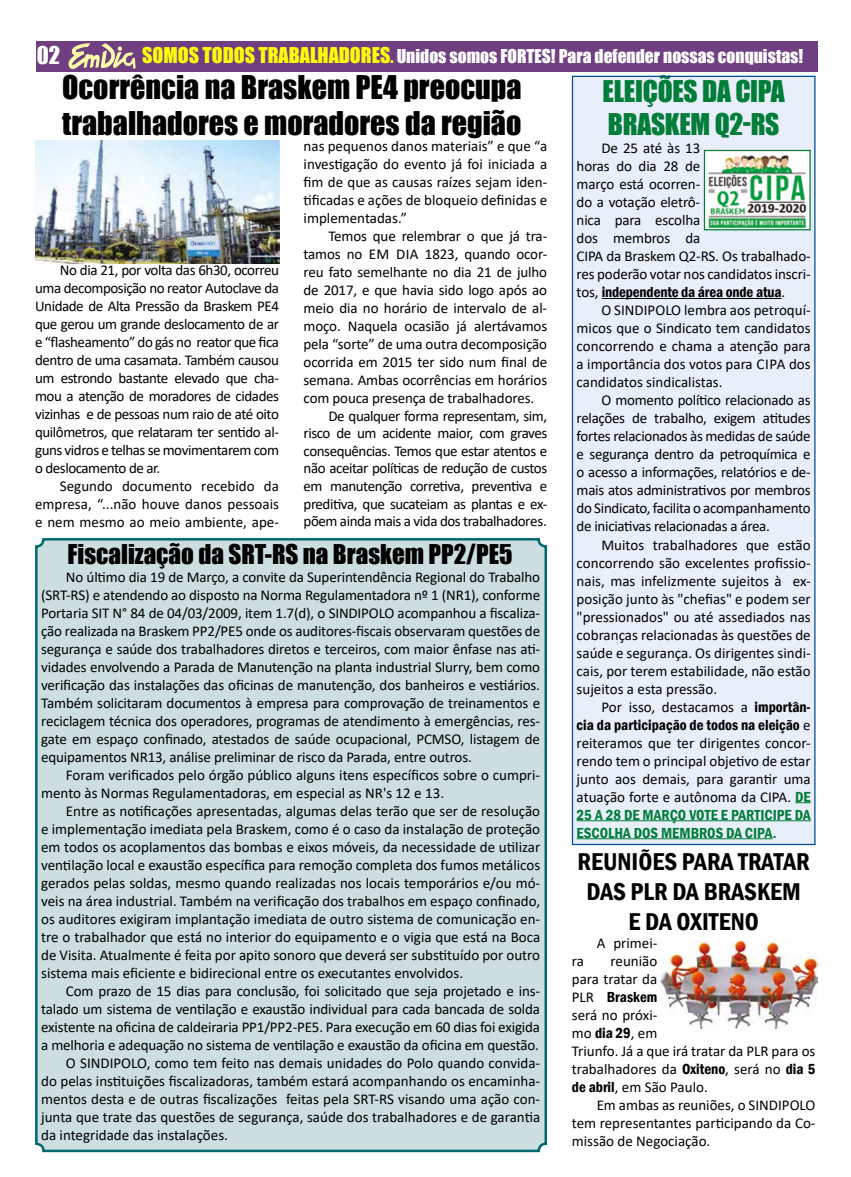
<style>
.page{position:relative;width:851px;height:1177px;background:#fff}
.page>*{position:absolute;margin:0;border:0;box-sizing:border-box;transform-origin:0 0}
.t1{font:30px/36px "Impact";color:#000}
.t2{font:27.5px/33px "Impact";letter-spacing:-.01em;color:#007d38}
.t3{font:600 condensed 25px/30px "Franklin Gothic";color:#000;text-align:center}
.t4{font:25px "Impact";color:#000}
.t5{font:22.5px "Impact";color:#fff}
.t6{font:17.5px "Impact";color:#fff}
.t7{font:15px/18px "Calibri";letter-spacing:-.01em;color:#000;text-align:justify}
.t8{font:15px "Calibri";letter-spacing:-.03em;color:#000}
.t9{font:600 condensed 15px "Franklin Gothic";color:#000}
.t10{font:600 condensed 15px/18px "Franklin Gothic";color:#007d38}
.s1{font-size:20px;color:#fffa0a}
.s2{color:#fffa0a}
.s3{font-family:"Calibri";font-weight:400;font-stretch:normal}
.s4{font-family:"Franklin Gothic";font-weight:600;font-stretch:condensed}
.s5{font-family:"Franklin Gothic";font-weight:600;font-stretch:condensed;color:#007d38}
</style>
<div class="page">
<div style="left:36px;top:41px;width:781px;height:30px;background:#6f3f81"></div>
<svg style="left:68px;top:43px;width:67px;height:26px"></svg>
<div style="left:572px;top:76px;width:242px;height:768px;background:#e9effa"></div>
<hr style="left:601px;top:298px;width:180px;height:1px;background:#000">
<svg style="left:795px;top:802px;width:15px;height:1px"></svg>
<hr style="left:576px;top:820px;width:234px;height:1px;background:#007d38">
<hr style="left:576px;top:838px;width:196px;height:1px;background:#007d38">
<div style="left:571px;top:76px;width:244px;height:769px;border:1px solid #004c93"></div>
<img style="left:705px;top:152px;width:103px;height:76px">
<div style="left:703px;top:150px;width:107px;height:80px;border:1px solid #007d38"></div>
<div style="left:36px;top:539px;width:509px;height:611px;background:#ccdee0;border-radius:7px"></div>
<div style="left:35px;top:538px;width:512px;height:614px;border:2px solid #00696d;border-radius:7px"></div>
<img style="left:35px;top:140px;width:244px;height:124px">
<img style="left:660px;top:941px;width:157px;height:87px">
<h3 class="t5" style="left:37px;top:38px;width:25px">02</h3>
<p class="t6" style="left:142px;top:42px;width:662px"><span class="s1">SOMOS TODOS TRABALHADORES</span><span class="s2">.</span> Unidos somos FORTES! Para defender nossas conquistas!</p>
<h1 class="t1" style="left:62px;top:69px;width:461px">Ocorrência na Braskem PE4 preocupa trabalhadores e moradores da região</h1>
<h2 class="t2" style="left:602px;top:74px;width:184px">ELEIÇÕES DA CIPA<br>BRASKEM Q2-RS</h2>
<p class="t7" style="left:576px;top:139px;width:235px;text-align:left;text-indent:25px">De 25 até às 13<br>horas do dia 28 de<br>março está ocorren-<br>do a votação eletrô-<br>nica para escolha<br>dos membros da<br>CIPA da Braskem Q2-RS. Os trabalhado&shy;res poderão votar nos candidatos inscri-</p>
<p class="t9" style="left:576px;top:282px;width:210px"><span class="s3">tos,</span> independente da área onde atua<span class="s3">.</span></p>
<p class="t7" style="left:576px;top:301px;width:235px;text-indent:25px">O SINDIPOLO lembra aos petroquí&shy;micos que o Sindicato tem candidatos concorrendo e chama a atenção para a importância dos votos para CIPA dos candidatos sindicalistas.</p>
<p class="t7" style="left:576px;top:391px;width:235px;text-indent:25px">O momento político relacionado as relações de trabalho, exigem atitudes fortes relacionados às medidas de saúde e segurança dentro da petroquímica e o acesso a informações, relatórios e de&shy;mais atos administrativos por membros do Sindicato, facilita o acompanhamento de iniciativas relacionadas a área.</p>
<p class="t7" style="left:576px;top:535px;width:235px;text-indent:25px">Muitos trabalhadores que estão concorrendo são excelentes profissio&shy;nais, mas infelizmente sujeitos à ex&shy;posição junto às "chefias" e podem ser "pressionados" ou até assediados nas cobranças relacionadas às questões de saúde e segurança. Os dirigentes sindi&shy;cais, por terem estabilidade, não estão sujeitos a esta pressão.</p>
<p class="t7" style="left:601px;top:697px;width:211px">Por isso, destacamos a <span class="s4">importân-</span></p>
<p class="t9" style="left:576px;top:714px;width:235px">cia da participação de todos na eleição <span class="s3">e</span></p>
<p class="t7" style="left:576px;top:733px;width:235px">reiteramos que ter dirigentes concor&shy;rendo tem o principal objetivo de estar junto aos demais, para garantir uma atuação forte e autônoma da CIPA. <span class="s5">DE</span></p>
<p class="t10" style="left:576px;top:805px;width:235px">25 A 28 DE MARÇO VOTE E PARTICIPE DA<br>ESCOLHA DOS MEMBROS DA CIPA.</p>
<p class="t7" style="left:303px;top:137px;width:245px">nas pequenos danos materiais” e que “a investigação do evento já foi iniciada a fim de que as causas raízes sejam iden&shy;tificadas e ações de bloqueio definidas e implementadas.”</p>
<p class="t7" style="left:328px;top:227px;width:220px">Temos que relembrar o que já tra-</p>
<p class="t7" style="left:303px;top:245px;width:245px">tamos no EM DIA 1823, quando ocor-</p>
<p class="t7" style="left:303px;top:263px;width:245px">reu fato semelhante no dia 21 de julho</p>
<p class="t7" style="left:303px;top:281px;width:245px">de 2017, e que havia sido logo após ao</p>
<p class="t7" style="left:303px;top:299px;width:245px">meio dia no horário de intervalo de al-</p>
<p class="t7" style="left:303px;top:317px;width:245px">moço. Naquela ocasião já alertávamos</p>
<p class="t7" style="left:303px;top:335px;width:245px">pela “sorte” de uma outra decomposição</p>
<p class="t7" style="left:303px;top:353px;width:245px">ocorrida em 2015 ter sido num final de</p>
<p class="t7" style="left:303px;top:371px;width:245px">semana. Ambas ocorrências em horários</p>
<p class="t7" style="left:303px;top:389px;width:232px">com pouca presença de trabalhadores.</p>
<p class="t8" style="left:328px;top:405px;width:220px">De qualquer forma representam, sim,</p>
<p class="t8" style="left:303px;top:423px;width:245px">risco de um acidente maior, com graves</p>
<p class="t8" style="left:303px;top:440px;width:245px">consequências. Temos que estar atentos e</p>
<p class="t8" style="left:303px;top:458px;width:245px">não aceitar políticas de redução de custos</p>
<p class="t8" style="left:303px;top:475px;width:245px">em manutenção corretiva, preventiva e</p>
<p class="t8" style="left:303px;top:493px;width:245px">preditiva, que sucateiam as plantas e ex-</p>
<p class="t8" style="left:303px;top:510px;width:245px">põem ainda mais a vida dos trabalhadores.</p>
<p class="t7" style="left:35px;top:261px;width:245px;text-indent:25px">No dia 21, por volta das 6h30, ocorreu uma decomposição no reator Autoclave da Unidade de Alta Pressão da Braskem PE4 que gerou um grande deslocamento de ar e “flasheamento” do gás no reator que fica dentro de uma casamata. Também causou um estrondo bastante elevado que cha&shy;mou a atenção de moradores de cidades vizinhas e de pessoas num raio de até oito quilômetros, que relataram ter sentido al&shy;guns vidros e telhas se movimentarem com o deslocamento de ar.</p>
<p class="t7" style="left:35px;top:477px;width:245px;text-indent:25px">Segundo documento recebido da empresa, “...não houve danos pessoais e nem mesmo ao meio ambiente, ape-</p>
<h3 class="t4" style="left:68px;top:534px;width:446px">Fiscalização da SRT-RS na Braskem PP2/PE5</h3>
<p class="t7" style="left:41px;top:567px;width:500px;text-indent:25px">No último dia 19 de Março, a convite da Superintendência Regional do Trabalho (SRT-RS) e atendendo ao disposto na Norma Regulamentadora nº 1 (NR1), conforme Portaria SIT N° 84 de 04/03/2009, item 1.7(d), o SINDIPOLO acompanhou a fiscaliza&shy;ção realizada na Braskem PP2/PE5 onde os auditores-fiscais observaram questões de segurança e saúde dos trabalhadores diretos e terceiros, com maior ênfase nas ati&shy;vidades envolvendo a Parada de Manutenção na planta industrial Slurry, bem como verificação das instalações das oficinas de manutenção, dos banheiros e vestiários.<br>Também solicitaram documentos à empresa para comprovação de treinamentos e reciclagem técnica dos operadores, programas de atendimento à emergências, res&shy;gate em espaço confinado, atestados de saúde ocupacional, PCMSO, listagem de equipamentos NR13, análise preliminar de risco da Parada, entre outros.</p>
<p class="t7" style="left:41px;top:765px;width:500px;text-indent:25px">Foram verificados pelo órgão público alguns itens específicos sobre o cumpri&shy;mento às Normas Regulamentadoras, em especial as NR's 12 e 13.</p>
<p class="t7" style="left:41px;top:801px;width:500px;text-indent:25px">Entre as notificações apresentadas, algumas delas terão que ser de resolução e implementação imediata pela Braskem, como é o caso da instalação de proteção em todos os acoplamentos das bombas e eixos móveis, da necessidade de utilizar ventilação local e exaustão específica para remoção completa dos fumos metálicos gerados pelas soldas, mesmo quando realizadas nos locais temporários e/ou mó&shy;veis na área industrial. Também na verificação dos trabalhos em espaço confinado, os auditores exigiram implantação imediata de outro sistema de comunicação en&shy;tre o trabalhador que está no interior do equipamento e o vigia que está na Boca de Visita. Atualmente é feita por apito sonoro que deverá ser substituído por outro sistema mais eficiente e bidirecional entre os executantes envolvidos.</p>
<p class="t7" style="left:66px;top:981px;width:475px">Com prazo de 15 dias para conclusão, foi solicitado que seja projetado e ins-</p>
<p class="t7" style="left:41px;top:999px;width:500px">talado um sistema de ventilação e exaustão individual para cada bancada de solda</p>
<p class="t7" style="left:41px;top:1017px;width:500px">existente na oficina de caldeiraria PP1/PP2-PE5. Para execução em 60 dias foi exigida</p>
<p class="t7" style="left:41px;top:1035px;width:499px">a melhoria e adequação no sistema de ventilação e exaustão da oficina em questão.</p>
<p class="t7" style="left:66px;top:1053px;width:475px">O SINDIPOLO, como tem feito nas demais unidades do Polo quando convida-</p>
<p class="t7" style="left:41px;top:1071px;width:500px">do pelas instituições fiscalizadoras, também estará acompanhando os encaminha-</p>
<p class="t7" style="left:41px;top:1089px;width:500px">mentos desta e de outras fiscalizações feitas pela SRT-RS visando uma ação con-</p>
<p class="t7" style="left:41px;top:1107px;width:500px">junta que trate das questões de segurança, saúde dos trabalhadores e de garantia</p>
<p class="t7" style="left:41px;top:1125px;width:188px">da integridade das instalações.</p>
<h3 class="t3" style="left:577px;top:846px;width:234px">REUNIÕES PARA TRATAR<br>DAS PLR DA BRASKEM<br>E DA OXITENO</h3>
<p class="t7" style="left:596px;top:933px;width:62px">A primei-</p>
<p class="t7" style="left:571px;top:951px;width:14px">ra</p>
<p class="t7" style="left:571px;top:951px;width:87px;text-align:right">reunião<br>para tratar da</p>
<p class="t9" style="left:571px;top:987px;width:87px"><span class="s3">PLR</span> Braskem</p>
<p class="t7" style="left:571px;top:1005px;width:245px;text-align:left">será no próxi-<br>mo <span class="s4">dia 29</span>, em<br>Triunfo. Já a que irá tratar da PLR para os trabalhadores da <span class="s4">Oxiteno</span>, será no <span class="s4">dia 5 de abril</span>, em São Paulo.</p>
<p class="t7" style="left:571px;top:1095px;width:245px;text-indent:25px">Em ambas as reuniões, o SINDIPOLO tem representantes participando da Co&shy;missão de Negociação.</p>
</div>
